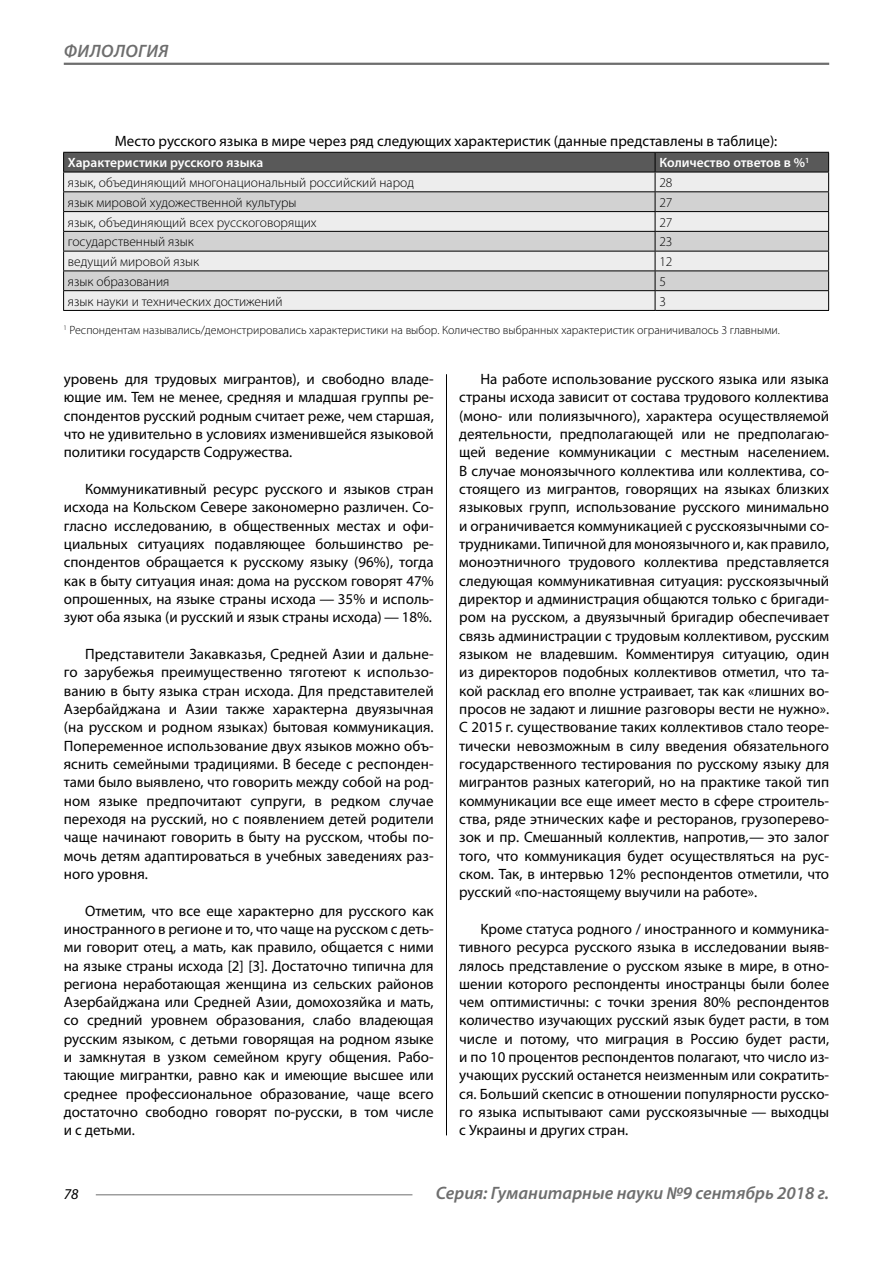
<style>
.page{position:relative;width:893px;height:1263px;background:#fff}
.page>*{position:absolute;margin:0;border:0;box-sizing:border-box;transform-origin:0 0}
.t1{font:italic 600 18px "Myriad Pro";color:#6e6e6e}
.Normal{font:15px/18.3px "Myriad Pro";color:#000;text-align:justify}
.podpis{font:15px "Myriad Pro";color:#000}
.t2{font:italic 15px "Myriad Pro";color:#000}
.Tab_content{font:300 13.5px "Myriad Pro";color:#000}
.Tab_header{font:600 13.5px "Myriad Pro";color:#fff}
.Footnote{font:300 12px "Myriad Pro";color:#000}
</style>
<div class="page">
<hr style="left:64px;top:63px;width:765px;height:2px;background:#6e6e6e">
<hr style="left:96px;top:1194px;width:316px;height:1px;background:#6e6e6e">
<hr style="left:63px;top:310px;width:592px;height:1px;background:#000">
<hr style="left:655px;top:310px;width:174px;height:1px;background:#000">
<svg style="left:63px;top:152px;width:766px;height:158px;background:#c5c5c5"></svg>
<hr style="left:63px;top:172px;width:592px;height:1px;background:#000">
<hr style="left:655px;top:172px;width:174px;height:1px;background:#000">
<hr style="left:446px;top:374px;width:1px;height:761px;background:#000">
<p class="t1" style="left:64px;top:39px;width:106px">ФИЛОЛОГИЯ</p>
<p class="podpis" style="left:115px;top:132px;width:664px">Место русского языка в мире через ряд следующих характеристик (данные представлены в таблице):</p>
<p class="Tab_header" style="left:68px;top:154px;width:197px">Характеристики русского языка</p>
<p class="Tab_header" style="left:659px;top:154px;width:151px">Количество ответов в %<sup>1</sup></p>
<p class="Tab_content" style="left:68px;top:174px;width:348px">язык, объединяющий многонациональный российский народ</p>
<p class="Tab_content" style="left:659px;top:174px;width:15px">28</p>
<p class="Tab_content" style="left:68px;top:194px;width:230px">язык мировой художественной культуры</p>
<p class="Tab_content" style="left:659px;top:194px;width:15px">27</p>
<p class="Tab_content" style="left:68px;top:214px;width:250px">язык, объединяющий всех русскоговорящих</p>
<p class="Tab_content" style="left:659px;top:214px;width:15px">27</p>
<p class="Tab_content" style="left:68px;top:234px;width:128px">государственный язык</p>
<p class="Tab_content" style="left:659px;top:234px;width:15px">23</p>
<p class="Tab_content" style="left:68px;top:253px;width:133px">ведущий мировой язык</p>
<p class="Tab_content" style="left:659px;top:253px;width:15px">12</p>
<p class="Tab_content" style="left:68px;top:273px;width:103px">язык образования</p>
<p class="Tab_content" style="left:659px;top:273px;width:8px">5</p>
<p class="Tab_content" style="left:68px;top:293px;width:216px">язык науки и технических достижений</p>
<p class="Tab_content" style="left:659px;top:293px;width:8px">3</p>
<p class="Footnote" style="left:63px;top:322px;width:718px"><sup>1</sup> Респондентам назывались/демонстрировались характеристики на выбор. Количество выбранных характеристик ограничивалось 3 главными.</p>
<p class="Normal" style="left:64px;top:370px;width:371px">уровень для трудовых мигрантов), и свободно владе&shy;ющие им. Тем не менее, средняя и младшая группы ре&shy;спондентов русский родным считает реже, чем старшая, что не удивительно в условиях изменившейся языковой политики государств Содружества.</p>
<p class="Normal" style="left:64px;top:480px;width:371px;text-indent:21px">Коммуникативный ресурс русского и языков стран исхода на Кольском Севере закономерно различен. Со&shy;гласно исследованию, в общественных местах и офи&shy;циальных ситуациях подавляющее большинство ре&shy;спондентов обращается к русскому языку (96%), тогда как в быту ситуация иная: дома на русском говорят 47% опрошенных, на языке страны исхода — 35% и исполь&shy;зуют оба языка (и русский и язык страны исхода) — 18%.</p>
<p class="Normal" style="left:64px;top:644px;width:371px;text-indent:21px">Представители Закавказья, Средней Азии и дальне&shy;го зарубежья преимущественно тяготеют к использо&shy;ванию в быту языка стран исхода. Для представителей Азербайджана и Азии также характерна двуязычная (на русском и родном языках) бытовая коммуникация.<br>Попеременное использование двух языков можно объ&shy;яснить семейными традициями. В беседе с респонден&shy;тами было выявлено, что говорить между собой на род&shy;ном языке предпочитают супруги, в редком случае переходя на русский, но с появлением детей родители чаще начинают говорить в быту на русском, чтобы по&shy;мочь детям адаптироваться в учебных заведениях раз&shy;ного уровня.</p>
<p class="Normal" style="left:64px;top:901px;width:371px;text-indent:21px">Отметим, что все еще характерно для русского как иностранного в регионе и то, что чаще на русском с деть&shy;ми говорит отец, а мать, как правило, общается с ними на языке страны исхода [2] [3]. Достаточно типична для региона неработающая женщина из сельских районов Азербайджана или Средней Азии, домохозяйка и мать, со средний уровнем образования, слабо владеющая русским языком, с детьми говорящая на родном языке и замкнутая в узком семейном кругу общения. Рабо&shy;тающие мигрантки, равно как и имеющие высшее или среднее профессиональное образование, чаще всего достаточно свободно говорят по-русски, в том числе и с детьми.</p>
<p class="Normal" style="left:459px;top:370px;width:371px;text-indent:21px">На работе использование русского языка или языка страны исхода зависит от состава трудового коллектива (моно- или полиязычного), характера осуществляемой деятельности, предполагающей или не предполагаю&shy;щей ведение коммуникации с местным населением.<br>В случае моноязычного коллектива или коллектива, со&shy;стоящего из мигрантов, говорящих на языках близких языковых групп, использование русского минимально и ограничивается коммуникацией с русскоязычными со&shy;трудниками. Типичной для моноязычного и, как правило, моноэтничного трудового коллектива представляется следующая коммуникативная ситуация: русскоязычный директор и администрация общаются только с бригади&shy;ром на русском, а двуязычный бригадир обеспечивает связь администрации с трудовым коллективом, русским языком не владевшим. Комментируя ситуацию, один из директоров подобных коллективов отметил, что та&shy;кой расклад его вполне устраивает, так как «лишних во&shy;просов не задают и лишние разговоры вести не нужно».<br>С 2015 г. существование таких коллективов стало теоре&shy;тически невозможным в силу введения обязательного государственного тестирования по русскому языку для мигрантов разных категорий, но на практике такой тип коммуникации все еще имеет место в сфере строитель&shy;ства, ряде этнических кафе и ресторанов, грузоперево&shy;зок и пр. Смешанный коллектив, напротив,— это залог того, что коммуникация будет осуществляться на рус&shy;ском. Так, в интервью 12% респондентов отметили, что русский «по-настоящему выучили на работе».</p>
<p class="Normal" style="left:459px;top:919px;width:371px;text-indent:21px">Кроме статуса родного / иностранного и коммуника&shy;тивного ресурса русского языка в исследовании выяв&shy;лялось представление о русском языке в мире, в отно&shy;шении которого респонденты иностранцы были более чем оптимистичны: с точки зрения 80% респондентов количество изучающих русский язык будет расти, в том числе и потому, что миграция в Россию будет расти, и по 10 процентов респондентов полагают, что число из&shy;учающих русский останется неизменным или сократить&shy;ся. Больший скепсис в отношении популярности русско&shy;го языка испытывают сами русскоязычные — выходцы с Украины и других стран.</p>
<p class="t2" style="left:64px;top:1185px;width:16px">78</p>
<p class="t1" style="left:436px;top:1182px;width:395px">Серия: Гуманитарные науки №9 сентябрь 2018 г.</p>
</div>
